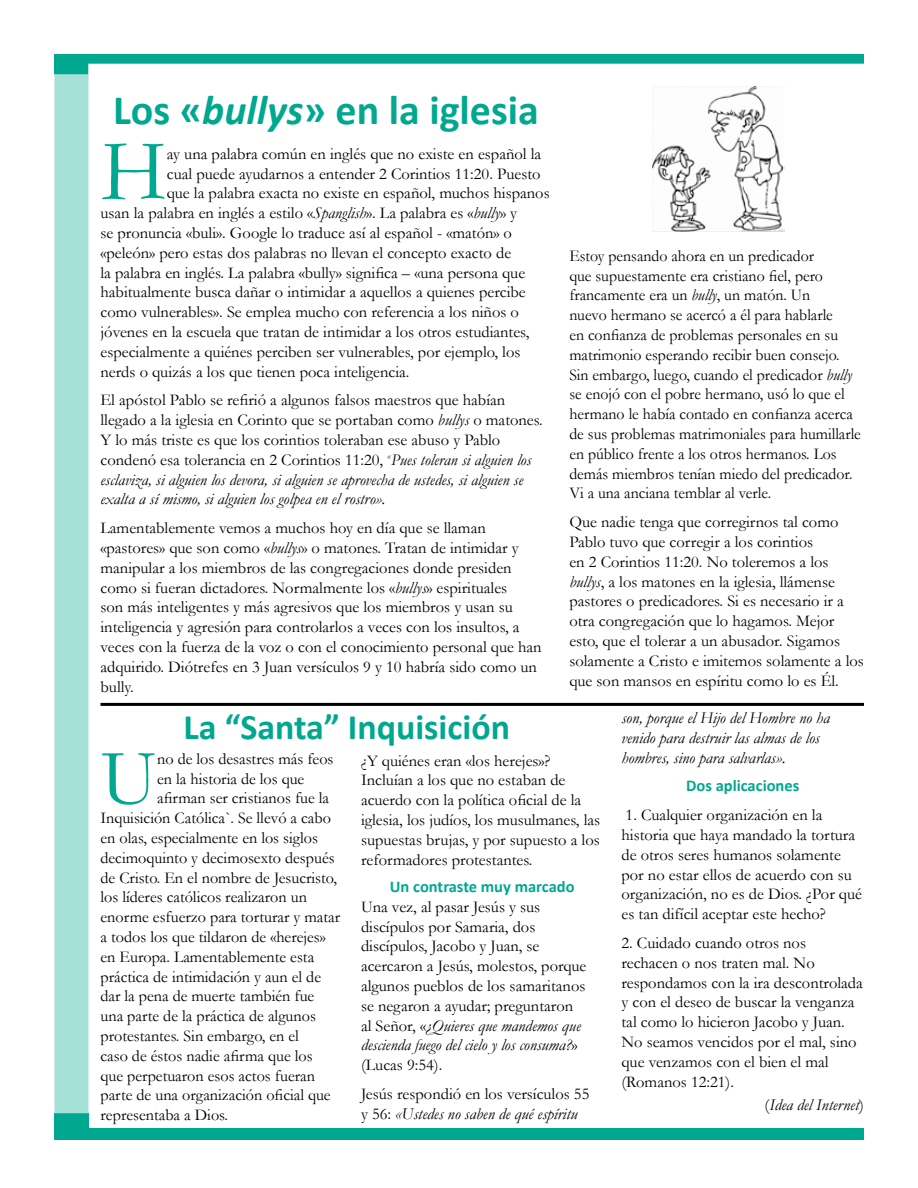
<style>
.page{position:relative;width:918px;height:1188px;background:#fff}
.page>*{position:absolute;margin:0;border:0;box-sizing:border-box;transform-origin:0 0}
.t1{font:87.3px "Garamond";color:#00a88f}
.t2{font:79.95px "Garamond";color:#00a88f}
.t3{font:700 42px "Calibri";color:#00a88f}
.t4{font:700 36px "Calibri";color:#00a88f}
.t5{font:16.5px/19.8px "Garamond";color:#000}
.t6{font:16.5px/19.8px "Garamond";color:#000;scale:.96 1}
.t7{font:italic 16.5px/19.8px "Garamond";color:#000}
.t8{font:700 16.5px "Calibri";color:#00a88f}
.s1{font-style:italic}
.s2{font-style:normal}
</style>
<div class="page">
<div style="left:54px;top:1113px;width:34px;height:16px;background:#00a88f"></div>
<div style="left:54px;top:1128px;width:810px;height:12px;background:#00a88f"></div>
<div style="left:54px;top:56px;width:35px;height:1057px;background:#a6e1d8"></div>
<svg style="left:54px;top:54px;width:810px;height:20px"></svg>
<img style="left:653px;top:86px;width:132px;height:145px">
<hr style="left:100px;top:703px;width:764px;height:3px;background:#000">
<h3 class="t3" style="left:113px;top:83px;width:427px">Los «<span class="s1">bullys</span>» en la iglesia</h3>
<h1 class="t1" style="left:100px;top:119px;width:68px">H</h1>
<p class="t5" style="left:167px;top:144px;width:376px">ay una palabra común en inglés que no existe en español la</p>
<p class="t5" style="left:167px;top:163px;width:375px">cual puede ayudarnos a entender 2 Corintios 11:20. Puesto</p>
<p class="t5" style="left:167px;top:183px;width:384px">que la palabra exacta no existe en español, muchos hispanos</p>
<p class="t5" style="left:100px;top:203px;width:418px">usan la palabra en inglés a estilo «<span class="s1">Spanglish</span>». La palabra es «<span class="s1">bully</span>» y</p>
<p class="t5" style="left:100px;top:223px;width:413px">se pronuncia «buli». Google lo traduce así al español - «matón» o</p>
<p class="t5" style="left:100px;top:243px;width:412px">«peleón» pero estas dos palabras no llevan el concepto exacto de</p>
<p class="t5" style="left:100px;top:262px;width:426px">la palabra en inglés. La palabra «bully» significa – «una persona que</p>
<p class="t5" style="left:100px;top:282px;width:427px">habitualmente busca dañar o intimidar a aquellos a quienes percibe</p>
<p class="t5" style="left:100px;top:302px;width:420px">como vulnerables». Se emplea mucho con referencia a los niños o</p>
<p class="t5" style="left:100px;top:322px;width:430px">jóvenes en la escuela que tratan de intimidar a los otros estudiantes,</p>
<p class="t5" style="left:100px;top:342px;width:421px">especialmente a quiénes perciben ser vulnerables, por ejemplo, los</p>
<p class="t5" style="left:100px;top:361px;width:311px">nerds o quizás a los que tienen poca inteligencia.</p>
<p class="t5" style="left:100px;top:390px;width:444px">El apóstol Pablo se refirió a algunos falsos maestros que habían llegado a la iglesia en Corinto que se portaban como <span class="s1">bullys</span> o matones.<br>Y lo más triste es que los corintios toleraban ese abuso y Pablo condenó esa tolerancia en 2 Corintios 11:20, <sup>«</sup><span class="s1">Pues toleran si alguien los esclaviza, si alguien los devora, si alguien se aprovecha de ustedes, si alguien se exalta a sí mismo, si alguien los golpea en el rostro».</span></p>
<p class="t5" style="left:100px;top:518px;width:443px">Lamentablemente vemos a muchos hoy en día que se llaman «pastores» que son como «<span class="s1">bullys</span>» o matones. Tratan de intimidar y manipular a los miembros de las congregaciones donde presiden como si fueran dictadores. Normalmente los «<span class="s1">bullys</span>» espirituales<br>son más inteligentes y más agresivos que los miembros y usan su inteligencia y agresión para controlarlos a veces con los insultos, a veces con la fuerza de la voz o con el conocimiento personal que han adquirido. Diótrefes en 3 Juan versículos 9 y 10 habría sido como un bully.</p>
<p class="t6" style="left:569px;top:246px;width:305px">Estoy pensando ahora en un predicador<br>que supuestamente era cristiano fiel, pero francamente era un <span class="s1">bully</span>, un matón. Un<br>nuevo hermano se acercó a él para hablarle<br>en confianza de problemas personales en su matrimonio esperando recibir buen consejo.<br>Sin embargo, luego, cuando el predicador <span class="s1">bully </span>se enojó con el pobre hermano, usó lo que el hermano le había contado en confianza acerca de sus problemas matrimoniales para humillarle en público frente a los otros hermanos. Los demás miembros tenían miedo del predicador.<br>Vi a una anciana temblar al verle.</p>
<p class="t5" style="left:569px;top:512px;width:296px">Que nadie tenga que corregirnos tal como Pablo tuvo que corregir a los corintios<br>en 2 Corintios 11:20. No toleremos a los <span class="s1">bullys</span>, a los matones en la iglesia, llámense pastores o predicadores. Si es necesario ir a otra congregación que lo hagamos. Mejor esto, que el tolerar a un abusador. Sigamos solamente a Cristo e imitemos solamente a los que son mansos en espíritu como lo es Él.</p>
<h3 class="t4" style="left:184px;top:704px;width:328px">La “Santa” Inquisición</h3>
<h2 class="t2" style="left:100px;top:730px;width:58px">U</h2>
<p class="t5" style="left:157px;top:749px;width:178px">no de los desastres más feos</p>
<p class="t5" style="left:157px;top:768px;width:149px">en la historia de los que</p>
<p class="t5" style="left:157px;top:788px;width:174px">afirman ser cristianos fue la</p>
<p class="t5" style="left:100px;top:808px;width:232px">Inquisición Católica`. Se llevó a cabo</p>
<p class="t5" style="left:100px;top:828px;width:219px">en olas, especialmente en los siglos</p>
<p class="t5" style="left:100px;top:848px;width:236px">decimoquinto y decimosexto después</p>
<p class="t5" style="left:100px;top:867px;width:238px">de Cristo. En el nombre de Jesucristo,</p>
<p class="t5" style="left:100px;top:887px;width:208px">los líderes católicos realizaron un</p>
<p class="t5" style="left:100px;top:907px;width:241px">enorme esfuerzo para torturar y matar</p>
<p class="t5" style="left:100px;top:927px;width:227px">a todos los que tildaron de «herejes»</p>
<p class="t5" style="left:100px;top:947px;width:215px">en Europa. Lamentablemente esta</p>
<p class="t5" style="left:100px;top:966px;width:222px">práctica de intimidación y aun el de</p>
<p class="t5" style="left:100px;top:986px;width:215px">dar la pena de muerte también fue</p>
<p class="t5" style="left:100px;top:1006px;width:217px">una parte de la práctica de algunos</p>
<p class="t5" style="left:100px;top:1026px;width:200px">protestantes. Sin embargo, en el</p>
<p class="t5" style="left:100px;top:1046px;width:214px">caso de éstos nadie afirma que los</p>
<p class="t5" style="left:100px;top:1065px;width:216px">que perpetuaron esos actos fueran</p>
<p class="t5" style="left:100px;top:1085px;width:232px">parte de una organización oficial que</p>
<p class="t5" style="left:100px;top:1105px;width:129px">representaba a Dios.</p>
<p class="t5" style="left:361px;top:750px;width:241px">¿Y quiénes eran «los herejes»?<br>Incluían a los que no estaban de acuerdo con la política oficial de la iglesia, los judíos, los musulmanes, las supuestas brujas, y por supuesto a los reformadores protestantes.</p>
<p class="t8" style="left:390px;top:876px;width:186px">Un contraste muy marcado</p>
<p class="t5" style="left:361px;top:897px;width:227px">Una vez, al pasar Jesús y sus discípulos por Samaria, dos discípulos, Jacobo y Juan, se acercaron a Jesús, molestos, porque algunos pueblos de los samaritanos se negaron a ayudar; preguntaron al Señor, «<span class="s1">¿Quieres que mandemos que descienda fuego del cielo y los consuma?</span>» (Lucas 9:54).</p>
<p class="t5" style="left:361px;top:1084px;width:230px">Jesús respondió en los versículos 55 y 56: <span class="s1">«Ustedes no saben de qué espíritu</span></p>
<p class="t7" style="left:621px;top:708px;width:210px">son, porque el Hijo del Hombre no ha venido para destruir las almas de los hombres, sino para salvarlas».</p>
<p class="t8" style="left:686px;top:775px;width:115px">Dos aplicaciones</p>
<p class="t5" style="left:621px;top:805px;width:242px">1. Cualquier organización en la historia que haya mandado la tortura de otros seres humanos solamente por no estar ellos de acuerdo con su organización, no es de Dios. ¿Por qué es tan difícil aceptar este hecho?</p>
<p class="t5" style="left:621px;top:933px;width:243px">2. Cuidado cuando otros nos rechacen o nos traten mal. No respondamos con la ira descontrolada y con el deseo de buscar la venganza tal como lo hicieron Jacobo y Juan.<br>No seamos vencidos por el mal, sino que venzamos con el bien el mal (Romanos 12:21).</p>
<p class="t7" style="left:765px;top:1094px;width:101px"><span class="s2">(</span>Idea del Internet<span class="s2">)</span></p>
</div>
